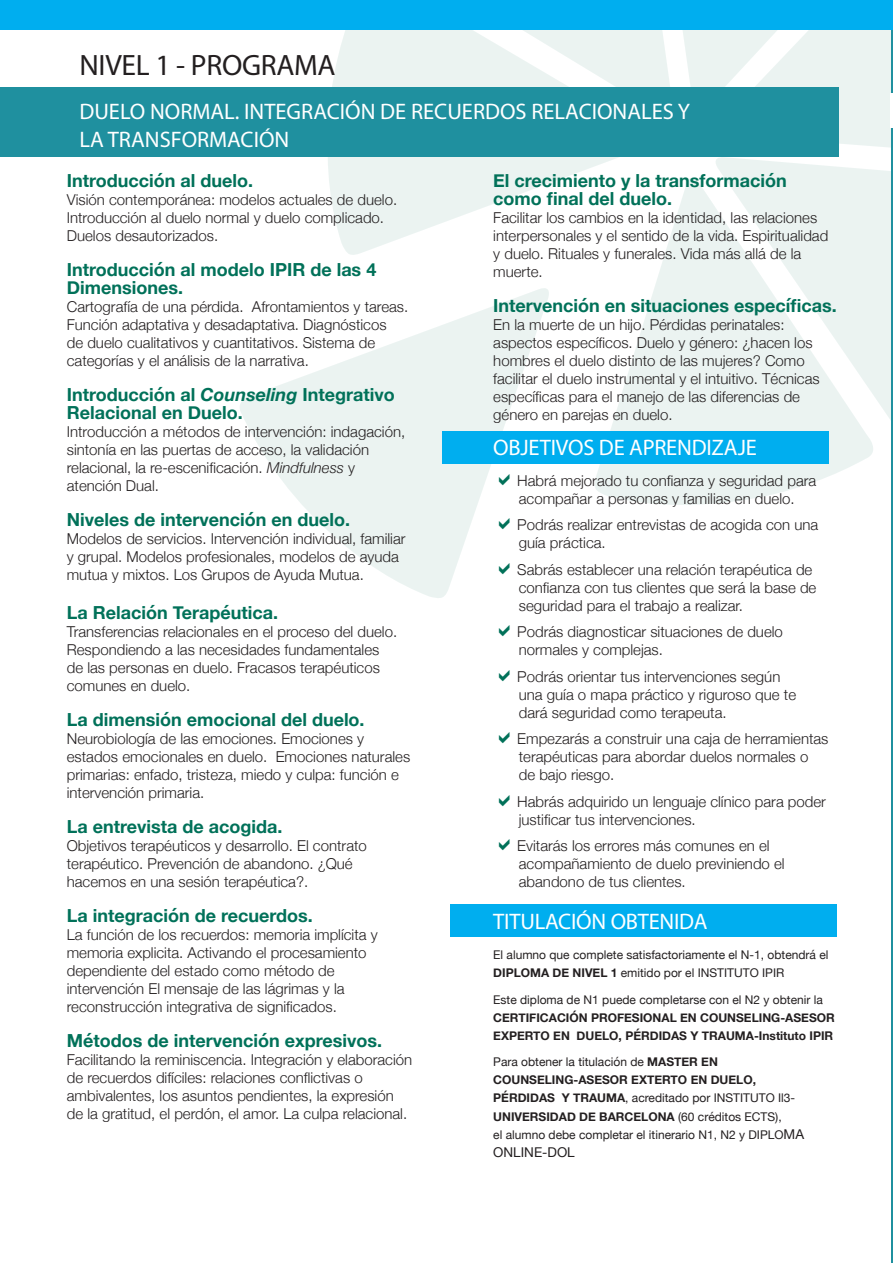
<style>
.page{position:relative;width:893px;height:1263px;background:#fff}
.page>*{position:absolute;margin:0;border:0;box-sizing:border-box;transform-origin:0 0}
.t1{font:29.55px "Myriad Pro";letter-spacing:-.01em;color:#231f20}
.t2{font:22.5px/28.5px "Myriad Pro";color:#fff}
.t3{font:700 18px/18px "Helvetica Neue";color:#017159}
.t4{font:300 15px/18px "Helvetica Neue";color:#231f20}
.t5{font:13.5px "Helvetica Neue";color:#231f20}
.t6{font:12px/18px "Helvetica Neue";color:#231f20}
.t7{font:700 12px/18px "Helvetica Neue";color:#231f20}
.s1{font-style:italic}
.s2{font-weight:700}
.s3{font-size:13.5px}
</style>
<div class="page">
<svg style="left:328px;top:30px;width:275px;height:225px;fill:#ebf3f1"></svg>
<svg style="left:240px;top:288px;width:313px;height:310px;fill:#ebf3f1"></svg>
<svg style="left:392px;top:30px;width:500px;height:133px"></svg>
<svg style="left:594px;top:170px;width:279px;height:335px;fill:#ebf3f1"></svg>
<svg style="left:709px;top:156px;width:183px;height:273px;fill:#ebf3f1"></svg>
<hr style="left:892px;top:0;width:1px;height:1263px;background:#1f909f">
<hr style="left:891px;top:94px;width:2px;height:34px;background:#fff">
<div style="left:442px;top:431px;width:386px;height:32px;background:#00aeef"></div>
<div style="left:450px;top:904px;width:386px;height:32px;background:#00aeef"></div>
<div style="left:0;top:0;width:893px;height:30px;background:#00aeef"></div>
<div style="left:0;top:87px;width:839px;height:70px;background:#1f909f"></div>
<svg style="left:499px;top:473px;width:11px;height:12px"></svg>
<svg style="left:499px;top:518px;width:11px;height:11px"></svg>
<svg style="left:499px;top:562px;width:11px;height:12px"></svg>
<h1 class="t1" style="left:79px;top:47px;width:258px">NIVEL 1 - PROGRAMA</h1>
<h2 class="t2" style="left:79px;top:97px;width:612px">DUELO NORMAL. INTEGRACIÓN DE RECUERDOS RELACIONALES Y<br>LA TRANSFORMACIÓN</h2>
<p class="t3" style="left:67px;top:172px;width:188px">Introducción al duelo.</p>
<p class="t4" style="left:67px;top:189px;width:332px">Visión contemporánea: modelos actuales de duelo.<br>Introducción al duelo normal y duelo complicado.<br>Duelos desautorizados.</p>
<p class="t3" style="left:67px;top:261px;width:311px">Introducción al modelo IPIR de las 4<br>Dimensiones.</p>
<p class="t4" style="left:67px;top:296px;width:343px">Cartografía de una pérdida. Afrontamientos y tareas.<br>Función adaptativa y desadaptativa. Diagnósticos<br>de duelo cualitativos y cuantitativos. Sistema de categorías y el análisis de la narrativa.</p>
<p class="t3" style="left:67px;top:386px;width:329px">Introducción al <span class="s1">Counseling</span> Integrativo<br>Relacional en Duelo.</p>
<p class="t4" style="left:67px;top:421px;width:340px">Introducción a métodos de intervención: indagación, sintonía en las puertas de acceso, la validación relacional, la re-escenificación. <span class="s1">Mindfulness</span> y atención Dual.</p>
<p class="t3" style="left:67px;top:511px;width:285px">Niveles de intervención en duelo.</p>
<p class="t4" style="left:67px;top:528px;width:340px">Modelos de servicios. Intervención individual, familiar y grupal. Modelos profesionales, modelos de ayuda mutua y mixtos. Los Grupos de Ayuda Mutua.</p>
<p class="t3" style="left:67px;top:604px;width:213px">La Relación Terapéutica.</p>
<p class="t4" style="left:67px;top:622px;width:332px">Transferencias relacionales en el proceso del duelo.<br>Respondiendo a las necesidades fundamentales de las personas en duelo. Fracasos terapéuticos comunes en duelo.</p>
<p class="t3" style="left:67px;top:711px;width:299px">La dimensión emocional del duelo.</p>
<p class="t4" style="left:67px;top:729px;width:345px">Neurobiología de las emociones. Emociones y estados emocionales en duelo. Emociones naturales primarias: enfado, tristeza, miedo y culpa: función e intervención primaria.</p>
<p class="t3" style="left:67px;top:818px;width:217px">La entrevista de acogida.</p>
<p class="t4" style="left:67px;top:836px;width:302px">Objetivos terapéuticos y desarrollo. El contrato terapéutico. Prevención de abandono. ¿Qué hacemos en una sesión terapéutica?.</p>
<p class="t3" style="left:67px;top:907px;width:248px">La integración de recuerdos.</p>
<p class="t4" style="left:67px;top:925px;width:312px">La función de los recuerdos: memoria implícita y memoria explicita. Activando el procesamiento dependiente del estado como método de intervención El mensaje de las lágrimas y la reconstrucción integrativa de significados.</p>
<p class="t3" style="left:67px;top:1032px;width:317px">Métodos de intervención expresivos.</p>
<p class="t4" style="left:67px;top:1050px;width:347px">Facilitando la reminiscencia. Integración y elaboración de recuerdos difíciles: relaciones conflictivas o ambivalentes, los asuntos pendientes, la expresión de la gratitud, el perdón, el amor. La culpa relacional.</p>
<p class="t3" style="left:493px;top:172px;width:295px">El crecimiento y la transformación como final del duelo.</p>
<p class="t4" style="left:493px;top:207px;width:337px">Facilitar los cambios en la identidad, las relaciones interpersonales y el sentido de la vida. Espiritualidad y duelo. Rituales y funerales. Vida más allá de la muerte.</p>
<p class="t3" style="left:493px;top:297px;width:345px">Intervención en situaciones específicas.</p>
<p class="t4" style="left:493px;top:314px;width:328px">En la muerte de un hijo. Pérdidas perinatales: aspectos específicos. Duelo y género: ¿hacen los hombres el duelo distinto de las mujeres? Como facilitar el duelo instrumental y el intuitivo. Técnicas específicas para el manejo de las diferencias de género en parejas en duelo.</p>
<h2 class="t2" style="left:493px;top:433px;width:265px">OBJETIVOS DE APRENDIZAJE</h2>
<p class="t4" style="left:517px;top:470px;width:300px">Habrá mejorado tu confianza y seguridad para acompañar a personas y familias en duelo.</p>
<p class="t4" style="left:517px;top:515px;width:302px">Podrás realizar entrevistas de acogida con una guía práctica.</p>
<p class="t4" style="left:517px;top:559px;width:301px">Sabrás establecer una relación terapéutica de confianza con tus clientes que será la base de seguridad para el trabajo a realizar.</p>
<p class="t4" style="left:517px;top:622px;width:267px">Podrás diagnosticar situaciones de duelo normales y complejas.</p>
<p class="t4" style="left:517px;top:666px;width:280px">Podrás orientar tus intervenciones según una guía o mapa práctico y riguroso que te dará seguridad como terapeuta.</p>
<p class="t4" style="left:517px;top:729px;width:313px">Empezarás a construir una caja de herramientas terapéuticas para abordar duelos normales o<br>de bajo riesgo.</p>
<p class="t4" style="left:517px;top:791px;width:310px">Habrás adquirido un lenguaje clínico para poder justificar tus intervenciones.</p>
<p class="t4" style="left:517px;top:836px;width:269px">Evitarás los errores más comunes en el acompañamiento de duelo previniendo el abandono de tus clientes.</p>
<h2 class="t2" style="left:493px;top:906px;width:216px">TITULACIÓN OBTENIDA</h2>
<p class="t6" style="left:493px;top:947px;width:337px">El alumno que complete satisfactoriamente el N-1, obtendrá el<br><span class="s2">DIPLOMA DE NIVEL 1</span> emitido por el INSTITUTO IPIR</p>
<p class="t6" style="left:493px;top:991px;width:331px">Este diploma de N1 puede completarse con el N2 y obtenir la</p>
<p class="t7" style="left:493px;top:1009px;width:343px">CERTIFICACIÓN PROFESIONAL EN COUNSELING-ASESOR<br>EXPERTO EN DUELO, PÉRDIDAS Y TRAUMA-Instituto IPIR</p>
<p class="t6" style="left:493px;top:1054px;width:312px">Para obtener la titulación de <span class="s2">MASTER EN COUNSELING-ASESOR EXTERTO EN DUELO, PÉRDIDAS Y TRAUMA</span>, acreditado por INSTITUTO Il3- <span class="s2">UNIVERSIDAD DE BARCELONA</span> (60 créditos ECTS),<br>el alumno debe completar el itinerario N1, N2 y DIPLO<span class="s3">MA</span></p>
<p class="t5" style="left:493px;top:1142px;width:83px">ONLINE-DOL</p>
</div>
